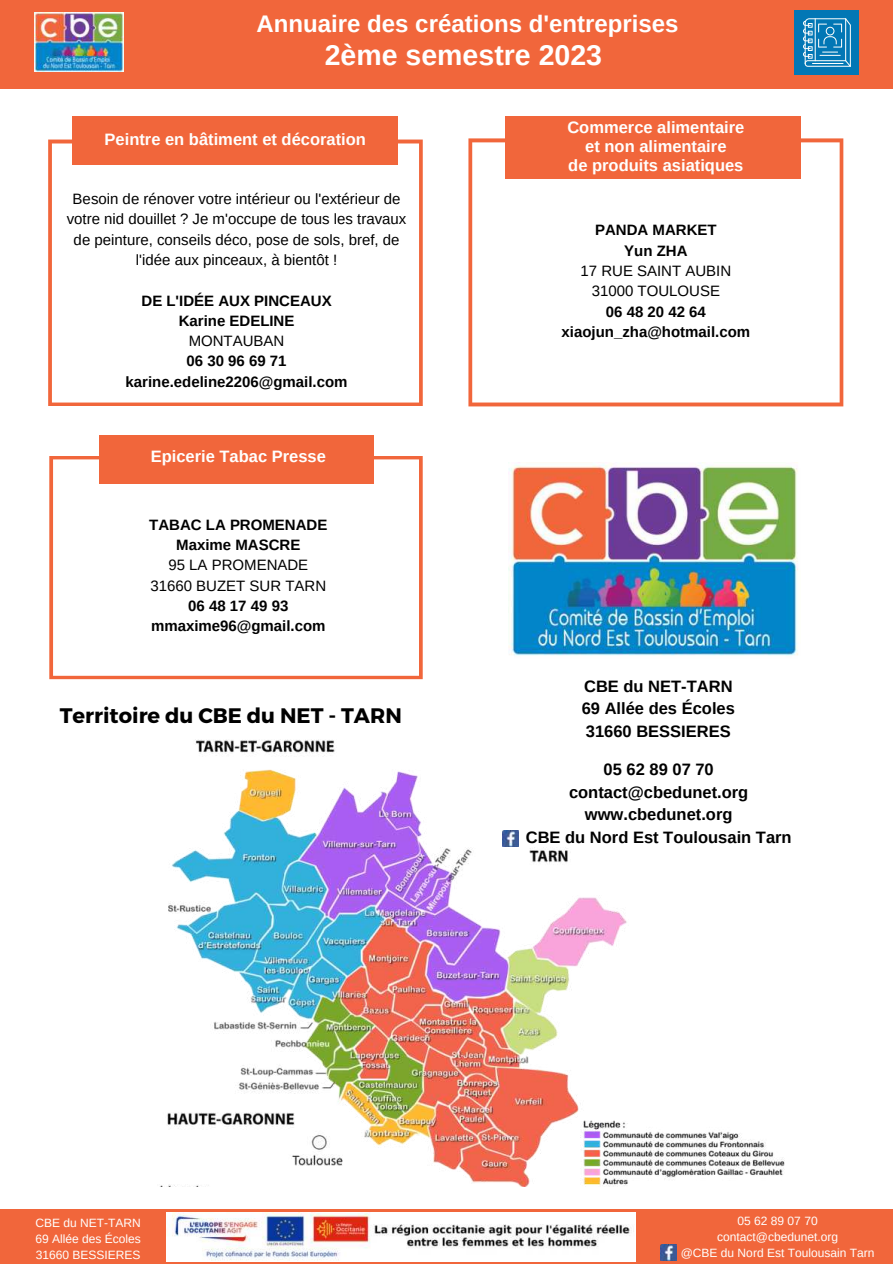
<style>
.page{position:relative;width:893px;height:1264px;background:#fff}
.page>*{position:absolute;margin:0;border:0;box-sizing:border-box;transform-origin:0 0}
.t1{font:700 28.5px "Arimo";color:#fff}
.t2{font:700 24px "Arimo";color:#fff}
.t3{font:700 21px "Montserrat";color:#000}
.t4{font:700 16.5px/22.5px "Arimo";color:#000;text-align:center}
.t5{font:700 16.5px/19.2px "Arimo";color:#fffffe;text-align:center}
.t6{font:15px/20.2px "Arimo";color:#000;text-align:center}
.t7{font:700 15px/20.2px "Arimo";color:#000;text-align:center}
.t8{font:12px/16px "Arimo";color:#fffffe;text-align:justify}
</style>
<div class="page">
<div style="left:0;top:1209px;width:892px;height:54px;background:#f1663b"></div>
<svg style="left:49px;top:456px;width:373px;height:223px"></svg>
<div style="left:99px;top:435px;width:275px;height:48px;background:#f1663b"></div>
<div style="left:0;top:0;width:892px;height:88px;background:#f1663b"></div>
<img style="left:34px;top:12px;width:89px;height:60px">
<div style="left:794px;top:10px;width:64px;height:64px;background:#0277b5"></div>
<svg style="left:803px;top:18px;width:47px;height:49px"></svg>
<svg style="left:468px;top:138px;width:375px;height:268px"></svg>
<div style="left:505px;top:116px;width:295px;height:63px;background:#f1663b"></div>
<svg style="left:48px;top:139px;width:374px;height:267px"></svg>
<div style="left:73px;top:116px;width:325px;height:49px;background:#f1663b"></div>
<img style="left:508px;top:463px;width:290px;height:193px">
<img style="left:627px;top:1123px;width:158px;height:61px">
<img style="left:161px;top:739px;width:466px;height:447px">
<img style="left:660px;top:1244px;width:16px;height:16px">
<img style="left:167px;top:1212px;width:468px;height:49px">
<h2 class="t2" style="left:256px;top:7px;width:423px">Annuaire des créations d'entreprises</h2>
<h1 class="t1" style="left:324px;top:36px;width:279px">2ème semestre 2023</h1>
<p class="t5" style="left:104px;top:130px;width:263px">Peintre en bâtiment et décoration</p>
<p class="t6" style="left:67px;top:189px;width:341px">Besoin de rénover votre intérieur ou l'extérieur de votre nid douillet ? Je m'occupe de tous les travaux de peinture, conseils déco, pose de sols, bref, de l'idée aux pinceaux, à bientôt !</p>
<p class="t7" style="left:141px;top:290px;width:191px">DE L'IDÉE AUX PINCEAUX<br>Karine EDELINE</p>
<p class="t6" style="left:189px;top:331px;width:97px">MONTAUBAN</p>
<p class="t7" style="left:125px;top:351px;width:223px">06 30 96 69 71 karine.edeline2206@gmail.com</p>
<p class="t5" style="left:151px;top:447px;width:177px">Epicerie Tabac Presse</p>
<p class="t7" style="left:149px;top:515px;width:180px">TABAC LA PROMENADE<br>Maxime MASCRE</p>
<p class="t6" style="left:150px;top:555px;width:177px">95 LA PROMENADE<br>31660 BUZET SUR TARN</p>
<p class="t7" style="left:151px;top:596px;width:176px">06 48 17 49 93 mmaxime96@gmail.com</p>
<h3 class="t3" style="left:60px;top:702px;width:343px">Territoire du CBE du NET - TARN</h3>
<p class="t5" style="left:567px;top:118px;width:178px">Commerce alimentaire et non alimentaire<br>de produits asiatiques</p>
<p class="t7" style="left:595px;top:220px;width:123px">PANDA MARKET<br>Yun ZHA</p>
<p class="t6" style="left:580px;top:261px;width:152px">17 RUE SAINT AUBIN<br>31000 TOULOUSE</p>
<p class="t7" style="left:561px;top:301px;width:190px">06 48 20 42 64 xiaojun_zha@hotmail.com</p>
<p class="t4" style="left:581px;top:675px;width:155px;text-align:left">CBE du NET-TARN<br>69 Allée des Écoles<br>31660 BESSIERES</p>
<p class="t4" style="left:525px;top:758px;width:267px">05 62 89 07 70 contact@cbedunet.org www.cbedunet.org<br>CBE du Nord Est Toulousain Tarn</p>
<p class="t8" style="left:35px;top:1214px;width:107px">CBE du NET-TARN 69 Allée des Écoles 31660 BESSIERES</p>
<p class="t8" style="left:680px;top:1212px;width:195px;text-align:center">05 62 89 07 70 contact@cbedunet.org<br>@CBE du Nord Est Toulousain Tarn</p>
</div>
